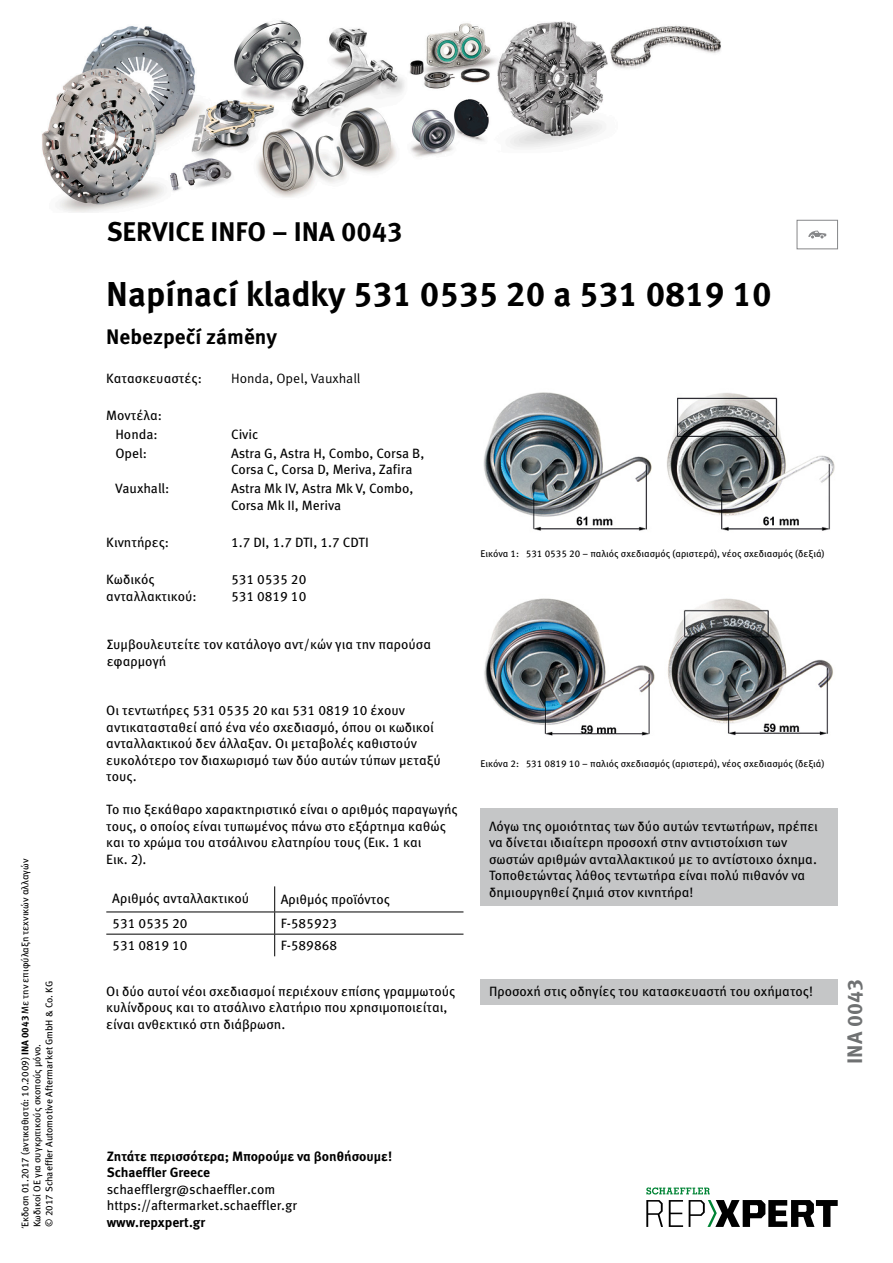
<style>
.page{position:relative;width:893px;height:1263px;background:#fff}
.page>*{position:absolute;margin:0;border:0;box-sizing:border-box;transform-origin:0 0}
.t1{font:700 34.5px "Meta Pro";color:#000}
.t2{font:700 27px "Meta Pro";color:#000}
.t3{font:700 21px "Meta Pro";color:#000}
.t4{font:700 21px "Meta Pro";color:#6f7172}
.t5{font:13.5px/16.5px "Meta Pro";color:#000}
.t6{font:700 13.5px/16.5px "Meta Pro";color:#000}
.t7{font:13.5px "Meta Pro Norm";color:#000}
.t8{font:9.75px/12px "Meta Pro";color:#000}
.s1{font-weight:700}
</style>
<div class="page">
<hr style="left:106px;top:911px;width:169px;height:1px;background:#000">
<hr style="left:275px;top:911px;width:188px;height:1px;background:#000">
<hr style="left:106px;top:934px;width:169px;height:1px;background:#000">
<hr style="left:275px;top:934px;width:188px;height:1px;background:#000">
<svg style="left:274px;top:886px;width:1px;height:70px"></svg>
<div style="left:480px;top:808px;width:358px;height:97px;background:#c5c6c7"></div>
<img style="left:484px;top:598px;width:349px;height:138px">
<img style="left:483px;top:392px;width:352px;height:139px">
<div style="left:480px;top:980px;width:358px;height:25px;background:#c5c6c7"></div>
<div style="left:797px;top:220px;width:41px;height:29px;border:1px solid #868789"></div>
<svg style="left:808px;top:231px;width:18px;height:7px"></svg>
<img style="left:42px;top:20px;width:679px;height:193px">
<svg style="left:646px;top:1200px;width:17px;height:27px"></svg>
<svg style="left:669px;top:1200px;width:14px;height:27px"></svg>
<svg style="left:689px;top:1200px;width:149px;height:27px"></svg>
<svg style="left:646px;top:1187px;width:64px;height:7px"></svg>
<p class="t8" style="left:19px;top:1227px;width:370px;rotate:-90deg">Έκδοση 01.2017 (aντικαθιστά: 10.2009) <span class="s1">INA 0043</span> Με την επιφύλαξη τεχνικών αλλαγών<br>Κωδικοί ΟΕ για συγκριτικούς σκοπούς μόνο.<br>© 2017 Schaeffler Automotive Aftermarket GmbH &amp; Co. KG</p>
<h2 class="t2" style="left:107px;top:210px;width:297px">SERVICE INFO – INA 0043</h2>
<h1 class="t1" style="left:106px;top:267px;width:667px">Napínací kladky 531 0535 20 a 531 0819 10</h1>
<h3 class="t3" style="left:106px;top:320px;width:172px">Nebezpečí záměny</h3>
<p class="t5" style="left:106px;top:369px;width:97px">Κατασκευαστές:</p>
<p class="t7" style="left:231px;top:368px;width:131px">Honda, Opel, Vauxhall</p>
<p class="t5" style="left:106px;top:405px;width:57px;line-height:18.8px;text-align:center">Μοντέλα:<br>Honda:</p>
<p class="t5" style="left:231px;top:425px;width:29px">Civic</p>
<p class="t5" style="left:115px;top:444px;width:33px">Opel:</p>
<p class="t5" style="left:231px;top:444px;width:195px">Astra G, Astra H, Combo, Corsa B,<br>Corsa C, Corsa D, Meriva, Zafira</p>
<p class="t5" style="left:115px;top:479px;width:56px">Vauxhall:</p>
<p class="t5" style="left:231px;top:479px;width:184px">Astra Mk IV, Astra Mk V, Combo,<br>Corsa Mk II, Meriva</p>
<p class="t5" style="left:106px;top:533px;width:64px">Κινητήρες:</p>
<p class="t5" style="left:231px;top:533px;width:139px">1.7 DI, 1.7 DTI, 1.7 CDTI</p>
<p class="t5" style="left:106px;top:570px;width:92px">Κωδικός ανταλλακτικού:</p>
<p class="t5" style="left:231px;top:570px;width:77px">531 0535 20<br>531 0819 10</p>
<p class="t5" style="left:107px;top:635px;width:326px">Συμβουλευτείτε τον κατάλογο αντ/κών για την παρούσα εφαρμογή</p>
<p class="t5" style="left:106px;top:701px;width:336px">Οι τεντωτήρες 531 0535 20 και 531 0819 10 έχουν αντικατασταθεί από ένα νέο σχεδιασμό, όπου οι κωδικοί ανταλλακτικού δεν άλλαξαν. Οι μεταβολές καθιστούν ευκολότερο τον διαχωρισμό των δύο αυτών τύπων μεταξύ τους.</p>
<p class="t5" style="left:106px;top:800px;width:353px">Το πιο ξεκάθαρο χαρακτηριστικό είναι ο αριθμός παραγωγής τους, ο οποίος είναι τυπωμένος πάνω στο εξάρτημα καθώς και το χρώμα του ατσάλινου ελατηρίου τους (Εικ. 1 και<br>Εικ. 2).</p>
<p class="t5" style="left:112px;top:889px;width:138px">Αριθμός ανταλλακτικού</p>
<p class="t5" style="left:281px;top:890px;width:111px">Αριθμός προϊόντος</p>
<p class="t5" style="left:112px;top:914px;width:77px">531 0535 20</p>
<p class="t5" style="left:281px;top:914px;width:58px">F-585923</p>
<p class="t5" style="left:112px;top:936px;width:77px">531 0819 10</p>
<p class="t5" style="left:281px;top:936px;width:58px">F-589868</p>
<p class="t5" style="left:106px;top:982px;width:351px">Οι δύο αυτοί νέοι σχεδιασμοί περιέχουν επίσης γραμμωτούς κυλίνδρους και το ατσάλινο ελατήριο που χρησιμοποιείται, είναι ανθεκτικό στη διάβρωση.</p>
<p class="t8" style="left:480px;top:547px;width:346px">Εικόνα 1: 531 0535 20 – παλιός σχεδιασμός (αριστερά), νέος σχεδιασμός (δεξιά)</p>
<p class="t8" style="left:480px;top:757px;width:346px">Εικόνα 2: 531 0819 10 – παλιός σχεδιασμός (αριστερά), νέος σχεδιασμός (δεξιά)</p>
<p class="t5" style="left:489px;top:817px;width:330px">Λόγω της ομοιότητας των δύο αυτών τεντωτήρων, πρέπει να δίνεται ιδιαίτερη προσοχή στην αντιστοίχιση των σωστών αριθμών ανταλλακτικού με το αντίστοιχο όχημα.<br>Τοποθετώντας λάθος τεντωτήρα είναι πολύ πιθανόν να δημιουργηθεί ζημιά στον κινητήρα!</p>
<p class="t5" style="left:489px;top:982px;width:326px">Προσοχή στις οδηγίες του κατασκευαστή του οχήματος!</p>
<h3 class="t4" style="left:838px;top:1064px;width:86px;rotate:-90deg">INA 0043</h3>
<p class="t6" style="left:107px;top:1147px;width:287px">Ζητάτε περισσότερα; Μπορούμε να βοηθήσουμε!<br>Schaeffler Greece</p>
<p class="t5" style="left:107px;top:1180px;width:192px">schaefflergr@schaeffler.com https://aftermarket.schaeffler.gr</p>
<p class="t6" style="left:107px;top:1213px;width:100px">www.repxpert.gr</p>
</div>
